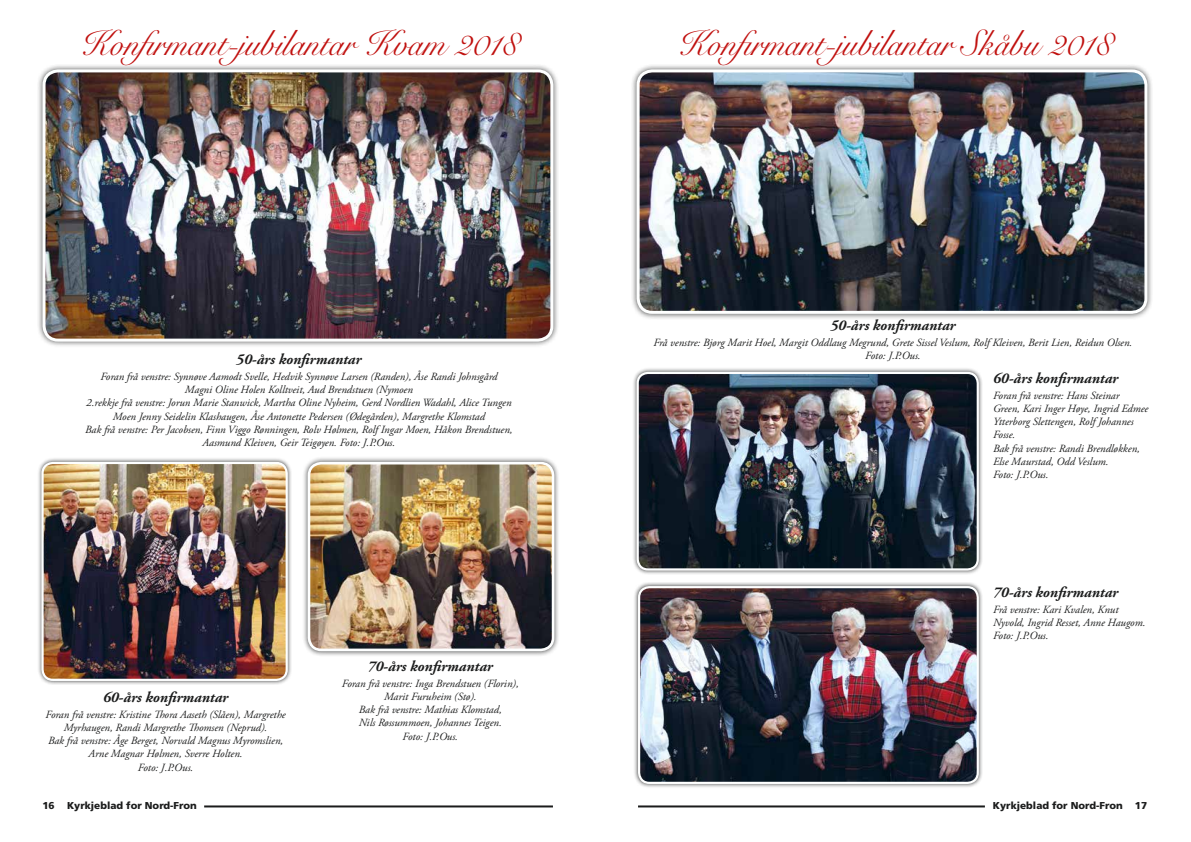
<style>
.page{position:relative;width:1191px;height:842px;background:#fff}
.page>*{position:absolute;margin:0;border:0;box-sizing:border-box;transform-origin:0 0}
.t1{font:36px "Snell Roundhand Script";color:#c0100e;scale:.93 1}
.t2{font:italic 700 15px "Adobe Garamond Pro";color:#1b1c1c}
.t3{font:italic 11px/13.2px "Adobe Garamond Pro";color:#1b1c1c;text-align:center}
.t4{font:900 10px "Frutiger";color:#1b1c1c}
</style>
<div class="page">
<hr style="left:204px;top:805px;width:349px;height:2px;background:#1b1c1c">
<hr style="left:638px;top:805px;width:347px;height:2px;background:#1b1c1c">
<div style="left:37px;top:63px;width:522px;height:284px;background:#1b1c1c;opacity:.75"></div>
<img style="left:44px;top:71px;width:508px;height:269px">
<div style="left:43px;top:69px;width:510px;height:273px;border:3px solid #feffff;border-radius:14px"></div>
<div style="left:37px;top:457px;width:255px;height:228px;background:#1b1c1c;opacity:.75"></div>
<img style="left:43px;top:463px;width:244px;height:217px">
<div style="left:41px;top:462px;width:247px;height:219px;border:2px solid #feffff;border-radius:10px"></div>
<div style="left:302px;top:456px;width:258px;height:201px;background:#1b1c1c;opacity:.75"></div>
<img style="left:309px;top:463px;width:244px;height:187px">
<div style="left:308px;top:462px;width:246px;height:189px;border:3px solid #feffff;border-radius:12px"></div>
<div style="left:630px;top:63px;width:523px;height:257px;background:#1b1c1c;opacity:.75"></div>
<img style="left:638px;top:71px;width:508px;height:241px">
<div style="left:636px;top:69px;width:511px;height:245px;border:3px solid #feffff;border-radius:14px"></div>
<div style="left:632px;top:367px;width:351px;height:208px;background:#1b1c1c;opacity:.75"></div>
<img style="left:637px;top:373px;width:340px;height:196px">
<div style="left:636px;top:372px;width:343px;height:198px;border:2px solid #feffff;border-radius:10px"></div>
<div style="left:633px;top:582px;width:350px;height:206px;background:#1b1c1c;opacity:.75"></div>
<img style="left:639px;top:587px;width:338px;height:196px">
<div style="left:638px;top:586px;width:341px;height:198px;border:2px solid #feffff;border-radius:10px"></div>
<h1 class="t1" style="left:80px;top:23px;width:471px">Konfirmant-jubilantar Kvam 2018</h1>
<h2 class="t2" style="left:236px;top:350px;width:127px">50-års konfirmantar</h2>
<p class="t3" style="left:85px;top:370px;width:429px">Foran frå venstre: Synnøve Aamodt Svelle, Hedvik Synnøve Larsen (Randen), Åse Randi Johnsgård<br>Magni Oline Holen Kolltveit, Aud Brendstuen (Nymoen<br>2.rekkje frå venstre: Jorun Marie Stanwick, Martha Oline Nyheim, Gerd Nordlien Wadahl, Alice Tungen Moen Jenny Seidelin Klashaugen, Åse Antonette Pedersen (Ødegården), Margrethe Klomstad<br>Bak frå venstre: Per Jacobsen, Finn Viggo Rønningen, Rolv Hølmen, Rolf Ingar Moen, Håkon Brendstuen, Aasmund Kleiven, Geir Teigøyen. Foto: J.P.Ous.</p>
<h2 class="t2" style="left:103px;top:688px;width:127px">60-års konfirmantar</h2>
<p class="t3" style="left:46px;top:708px;width:242px">Foran frå venstre: Kristine Thora Aaseth (Slåen), Margrethe Myrhaugen, Randi Margrethe Thomsen (Neprud).<br>Bak frå venstre: Åge Berget, Norvald Magnus Myromslien, Arne Magnar Hølmen, Sverre Holten.<br>Foto: J.P.Ous.</p>
<h2 class="t2" style="left:368px;top:657px;width:127px">70-års konfirmantar</h2>
<p class="t3" style="left:342px;top:677px;width:178px">Foran frå venstre: Inga Brendstuen (Florin),<br>Marit Furuheim (Stø).<br>Bak frå venstre: Mathias Klomstad,<br>Nils Røssummoen, Johannes Teigen.<br>Foto: J.P.Ous.</p>
<h1 class="t1" style="left:677px;top:23px;width:467px">Konfirmant-jubilantar Skåbu 2018</h1>
<h2 class="t2" style="left:830px;top:317px;width:127px">50-års konfirmantar</h2>
<p class="t3" style="left:653px;top:336px;width:480px">Frå venstre: Bjørg Marit Hoel, Margit Oddlaug Megrund, Grete Sissel Veslum, Rolf Kleiven, Berit Lien, Reidun Olsen.<br>Foto: J.P.Ous.</p>
<h2 class="t2" style="left:993px;top:369px;width:127px">60-års konfirmantar</h2>
<p class="t3" style="left:993px;top:389px;width:157px;text-align:left">Foran frå venstre: Hans Steinar<br>Green, Kari Inger Høye, Ingrid Edmee<br>Ytterborg Slettengen, Rolf Johannes<br>Fosse.<br>Bak frå venstre: Randi Brendløkken,<br>Else Maurstad, Odd Veslum.<br>Foto: J.P.Ous.</p>
<h2 class="t2" style="left:993px;top:583px;width:127px">70-års konfirmantar</h2>
<p class="t3" style="left:993px;top:603px;width:154px;text-align:left">Frå venstre: Kari Kvalen, Knut<br>Nyvold, Ingrid Resset, Anne Haugom.<br>Foto: J.P.Ous.</p>
<p class="t4" style="left:43px;top:799px;width:156px">16 Kyrkjeblad for Nord-Fron</p>
<p class="t4" style="left:993px;top:799px;width:156px">Kyrkjeblad for Nord-Fron 17</p>
</div>
